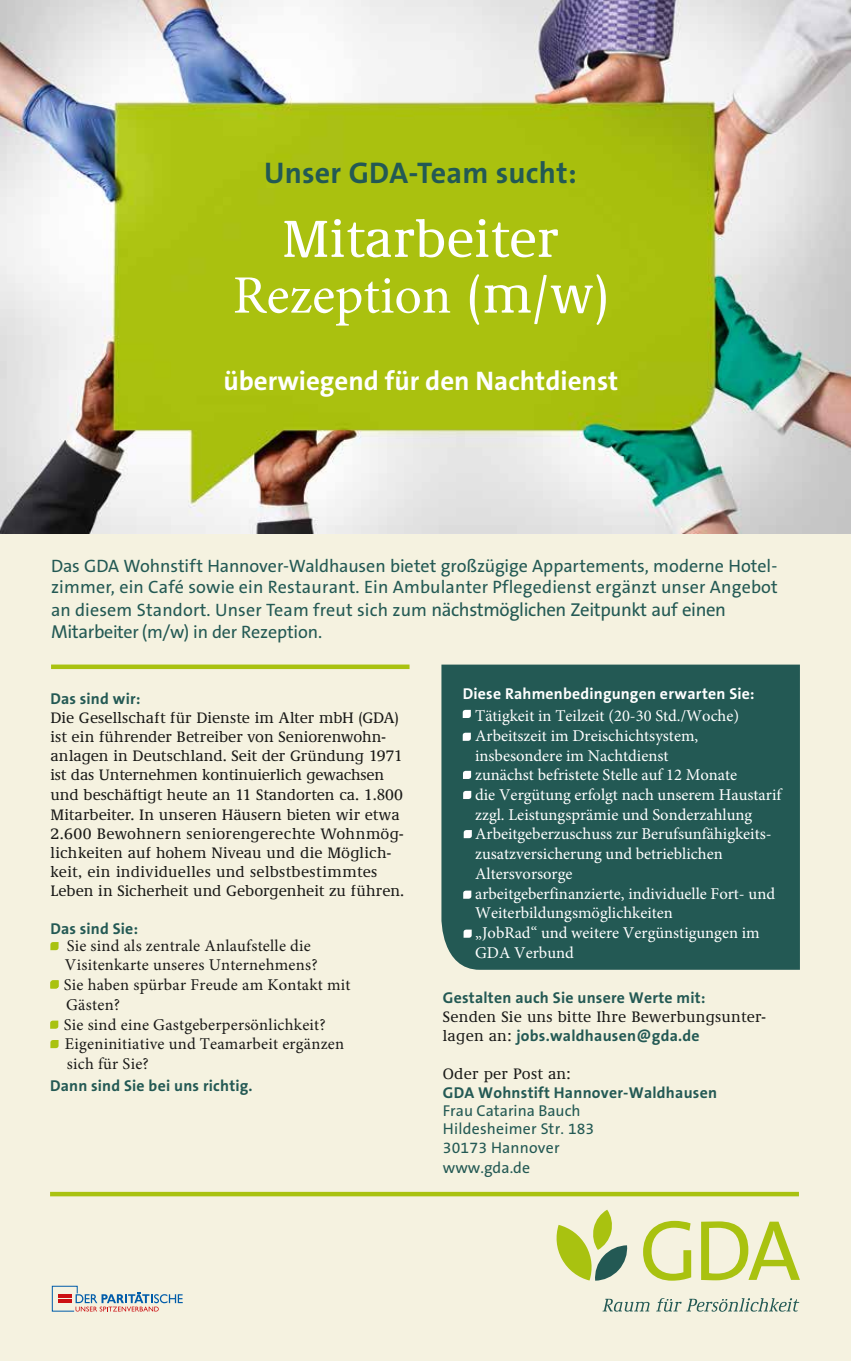
<style>
.page{position:relative;width:851px;height:1361px;background:#fff}
.page>*{position:absolute;margin:0;border:0;box-sizing:border-box;transform-origin:0 0}
.t1{font:54px "Minion Pro";color:#fff}
.t2{font:500 54px "Demos";color:#fff}
.t3{font:30px "The Sans LP7 Bld";letter-spacing:.01em;color:#235954}
.t4{font:700 27px "The Sans C4 s";color:#fff}
.t5{font:18px/21.9px "The Sans LP5 Plain";letter-spacing:.01em;color:#235954;text-align:justify}
.t6{font:18px "The Sans C4 s";letter-spacing:-.01em;color:#235954}
.t7{font:16.5px/19.6px "Minion Pro";color:#fff}
.t8{font:16.5px/19.8px "Minion Pro";letter-spacing:.015em;color:#1a1a18}
.t9{font:500 15.75px/19.2px "Demos";color:#1a1a18}
.t10{font:15.75px "The Sans LP7 Bld";letter-spacing:.015em;color:#235954}
.t11{font:15.75px "The Sans LP7 Bld";letter-spacing:.01em;color:#fff}
.t12{font:15.75px/18.8px "The Sans B5 Plain";letter-spacing:.015em;color:#235954}
.t13{font:15.75px "The Sans C4 s";color:#235954}
.t14{font:15.75px "The Sans LP5 Plain";color:#235954}
.s1{font-family:"Demos";font-weight:500}
.s2{font-size:18.75px}
.s3{font-family:"The Sans LP5 Plain";font-size:18.75px}
.s4{font-family:"The Sans LP5 Plain"}
.s5{font-family:"Minion Pro";font-weight:400;font-size:17.7px}
.s6{font-family:"Demos";font-weight:500;color:#1a1a18}
</style>
<div class="page">
<div style="left:0;top:118px;width:850px;height:1243px;background:#f5f2e0"></div>
<svg style="left:602px;top:1298px;width:197px;height:13px"></svg>
<svg style="left:643px;top:1221px;width:156px;height:59px"></svg>
<svg style="left:556px;top:1209px;width:71px;height:71px"></svg>
<svg style="left:52px;top:1286px;width:131px;height:25px"></svg>
<hr style="left:50px;top:1192px;width:748px;height:4px;background:#a9c210">
<div style="left:51px;top:664px;width:358px;height:5px;background:#a9c210"></div>
<svg style="left:50px;top:942px;width:9px;height:8px"></svg>
<img style="left:0;top:0;width:850px;height:533px">
<div style="left:441px;top:664px;width:358px;height:306px;background:#235954"></div>
<svg style="left:462px;top:710px;width:9px;height:8px"></svg>
<svg style="left:50px;top:980px;width:9px;height:8px"></svg>
<svg style="left:50px;top:1020px;width:8px;height:8px"></svg>
<svg style="left:50px;top:1040px;width:9px;height:8px"></svg>
<svg style="left:462px;top:733px;width:9px;height:8px"></svg>
<svg style="left:463px;top:771px;width:8px;height:8px"></svg>
<svg style="left:463px;top:791px;width:8px;height:8px"></svg>
<svg style="left:463px;top:830px;width:9px;height:8px"></svg>
<svg style="left:463px;top:890px;width:8px;height:9px"></svg>
<svg style="left:463px;top:929px;width:8px;height:8px"></svg>
<h2 class="t3" style="left:264px;top:153px;width:314px">Unser GDA-Team sucht:</h2>
<h1 class="t2" style="left:282px;top:210px;width:278px">Mitarbeiter</h1>
<h1 class="t1" style="left:233px;top:259px;width:376px">Rezeption <span class="s1">(m/w)</span></h1>
<h3 class="t4" style="left:223px;top:363px;width:396px">überwiegend für den Nachtdienst</h3>
<p class="t5" style="left:51px;top:555px;width:728px">Das GDA Wohnstift Hannover-Waldhausen bietet großzügige Appartements, moderne Hotel&shy;zimmer, ein Café sowie ein Restaurant. Ein Ambulanter Pflegedienst ergänzt unser Angebot an diesem Standort. Unser Team freut sich zum <span class="s2">nächstmöglichen Zeitpunkt auf einen</span></p>
<p class="t6" style="left:51px;top:620px;width:272px"><span class="s3">Mitarb</span><span class="s4">eite</span>r (m/w) in der Rezeption.</p>
<p class="t10" style="left:50px;top:689px;width:91px">Das sind wir:</p>
<p class="t9" style="left:50px;top:709px;width:355px">Die Gesellschaft für Dienste im Alter mbH (GDA) ist ein führender Betreiber von Seniorenwohn&shy;anlagen in Deutschland. Seit der Gründung 1971 ist das Unternehmen kontinuierlich gewachsen und beschäftigt heute an 11 Stand orten ca. 1.<span class="s5">8</span>00<br>Mitarbeiter. In unseren Häusern bieten wir etwa 2.600 Bewohnern seniorengerechte Wohnmög&shy;lichkeiten auf hohem Niveau und die Möglich&shy;keit, ein individuelles und selbstbestimmtes Leben in Sicherheit und Geborgenheit zu führen.</p>
<p class="t10" style="left:50px;top:918px;width:89px">Das sind Sie:</p>
<p class="t8" style="left:64px;top:935px;width:288px">Sie sind als zentrale Anlaufstelle die<br>Visitenkarte unseres Unternehmens?<br>Sie haben spürbar Freude am Kontakt mit<br>Gästen?<br>Sie sind eine Gastgeberpersönlichkeit?<br>Eigeninitiative und Teamarbeit ergänzen sich für Sie?</p>
<p class="t10" style="left:50px;top:1075px;width:204px">Dann sind Sie bei uns richtig.</p>
<p class="t11" style="left:462px;top:683px;width:293px">Diese Rahmenbedingungen erwarten Sie:</p>
<p class="t7" style="left:475px;top:706px;width:307px">Tätigkeit in Teilzeit (20-30 Std./Woche)<br>Arbeitszeit im Dreischichtsystem, insbesondere im Nachtdienst<br>zunächst befristete Stelle auf 12 Monate<br>die Vergütung erfolgt nach unserem Haustarif zzgl. Leistungsprämie und Sonderzahlung Arbeitgeberzuschuss zur Berufsunfähigkeits&shy;zusatzversicherung und betrieblichen Altersvorsorge<br>arbeitgeberfinanzierte, individuelle Fort- und Weiterbildungsmöglichkeiten<br>„JobRad“ und weitere Vergünstigungen im GDA Verbund</p>
<p class="t10" style="left:443px;top:987px;width:264px">Gestalten auch Sie unsere Werte mit:</p>
<p class="t9" style="left:443px;top:1007px;width:324px">Senden Sie uns bitte Ihre Bewerbungsunter-</p>
<p class="t10" style="left:443px;top:1025px;width:258px"><span class="s6">lagen an:</span> jobs.waldhausen@gda.de</p>
<p class="t9" style="left:443px;top:1064px;width:129px">Oder per Post an:</p>
<p class="t10" style="left:443px;top:1082px;width:276px">GDA Wohnstift Hannover-Waldhausen</p>
<p class="t13" style="left:443px;top:1101px;width:139px">Frau Catarina Bauch</p>
<p class="t12" style="left:443px;top:1120px;width:153px">Hildesheimer Str. 183<br>30173 Hannover</p>
<p class="t14" style="left:443px;top:1157px;width:89px">www.gda.de</p>
</div>
